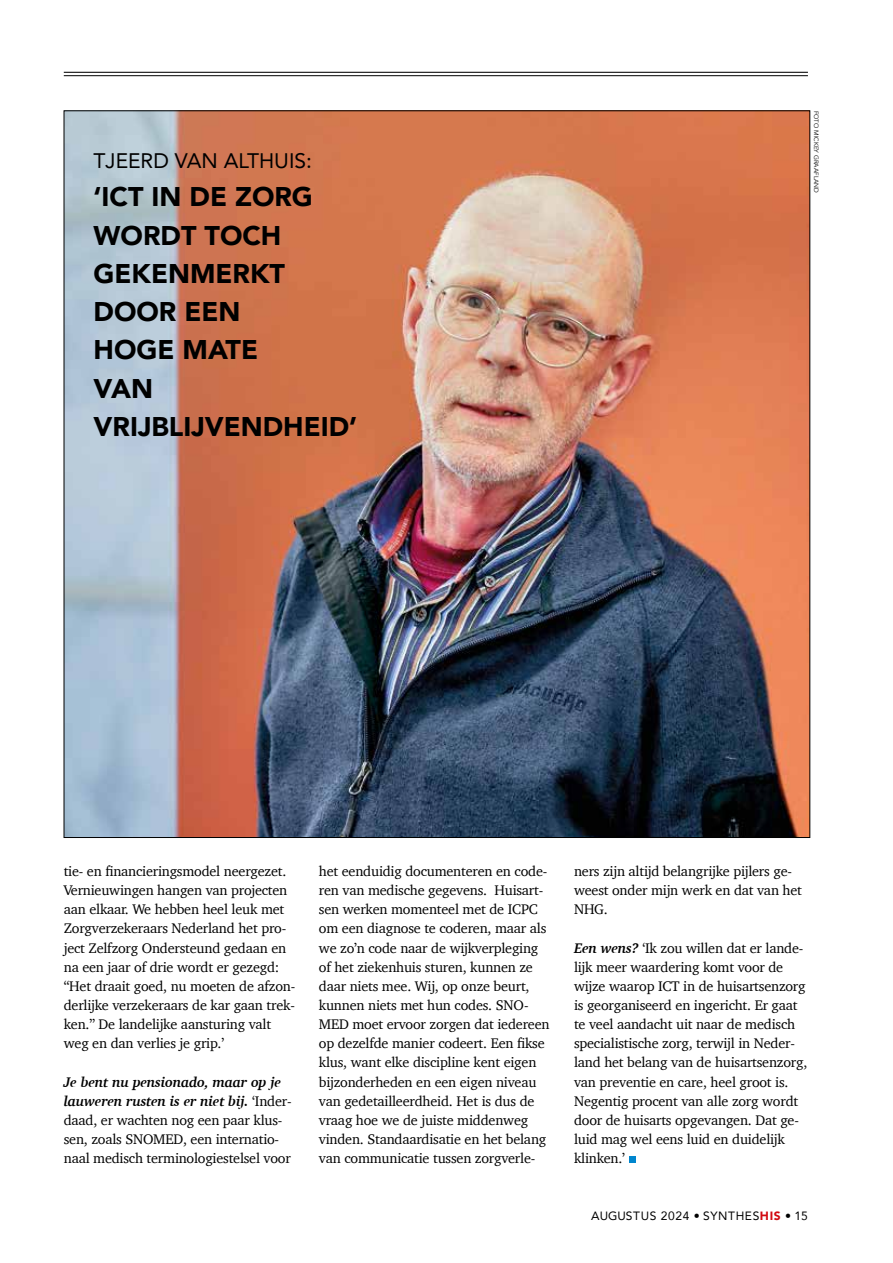
<style>
.page{position:relative;width:893px;height:1263px;background:#fff}
.page>*{position:absolute;margin:0;border:0;box-sizing:border-box;transform-origin:0 0}
.t1{font:900 27px/38.2px "Avenir";color:#000}
.t2{font:21px "Avenir";color:#000}
.t3{font:14.25px/19.2px "Charter";letter-spacing:-.015em;color:#000}
.t4{font:12px "Avenir";letter-spacing:.05em;color:#000}
.t5{font:6.3px "Avenir";color:#000}
.s1{font-weight:700;font-style:italic}
.s2{font-weight:900;color:#d20a11}
</style>
<div class="page">
<img style="left:66px;top:113px;width:742px;height:723px">
<div style="left:629px;top:1156px;width:6px;height:7px;background:#0086ce"></div>
<hr style="left:64px;top:72px;width:744px;height:1px;background:#000">
<hr style="left:64px;top:75px;width:744px;height:1px;background:#000">
<h2 class="t2" style="left:94px;top:144px;width:220px">TJEERD VAN ALTHUIS:</h2>
<h1 class="t1" style="left:94px;top:177px;width:265px">‘ICT IN DE ZORG<br>WORDT TOCH<br>GEKENMERKT<br>DOOR EEN<br>HOGE MATE<br>VAN<br>VRIJBLIJVENDHEID’</h1>
<p class="t5" style="left:820px;top:111px;width:83px;rotate:90deg">FOTO MICKEY GRAAFLAND</p>
<p class="t3" style="left:64px;top:861px;width:233px">tie- en financieringsmodel neergezet.<br>Vernieuwingen hangen van projecten aan elkaar. We hebben heel leuk met Zorgverzekeraars Nederland het pro&shy;ject Zelfzorg Ondersteund gedaan en na een jaar of drie wordt er gezegd: “Het draait goed, nu moeten de afzon&shy;derlijke verzekeraars de kar gaan trek&shy;ken.” De landelijke aansturing valt weg en dan verlies je grip.’</p>
<p class="t3" style="left:64px;top:1072px;width:229px"><span class="s1">Je bent nu pensionado, maar op je lauweren rusten is er niet bij.</span> ‘Inder&shy;daad, er wachten nog een paar klus&shy;sen, zoals SNOMED, een internatio&shy;naal medisch terminologiestelsel voor</p>
<p class="t3" style="left:319px;top:861px;width:232px">het eenduidig documenteren en code&shy;ren van medische gegevens. Huisart&shy;sen werken momenteel met de ICPC om een diagnose te coderen, maar als we zo’n code naar de wijkverpleging of het ziekenhuis sturen, kunnen ze daar niets mee. Wij, op onze beurt, kunnen niets met hun codes. SNO-MED moet ervoor zorgen dat iedereen op dezelfde manier codeert. Een fikse klus, want elke discipline kent eigen bijzonderheden en een eigen niveau van gedetailleerdheid. Het is dus de vraag hoe we de juiste middenweg vinden. Standaardisatie en het belang van communicatie tussen zorgverle-</p>
<p class="t3" style="left:574px;top:861px;width:229px">ners zijn altijd belangrijke pijlers ge&shy;weest onder mijn werk en dat van het<br>NHG.</p>
<p class="t3" style="left:574px;top:938px;width:235px"><span class="s1">Een wens?</span> ‘Ik zou willen dat er lande&shy;lijk meer waardering komt voor de wijze waarop ICT in de huisartsenzorg is georganiseerd en ingericht. Er gaat te veel aandacht uit naar de medisch specialistische zorg, terwijl in Neder&shy;land het belang van de huisartsenzorg, van preventie en care, heel groot is.<br>Negentig procent van alle zorg wordt door de huisarts opgevangen. Dat ge&shy;luid mag wel eens luid en duidelijk klinken.’</p>
<p class="t4" style="left:591px;top:1207px;width:218px">AUGUSTUS 2024 • SYNTHES<span class="s2">HIS</span> • 15</p>
</div>
